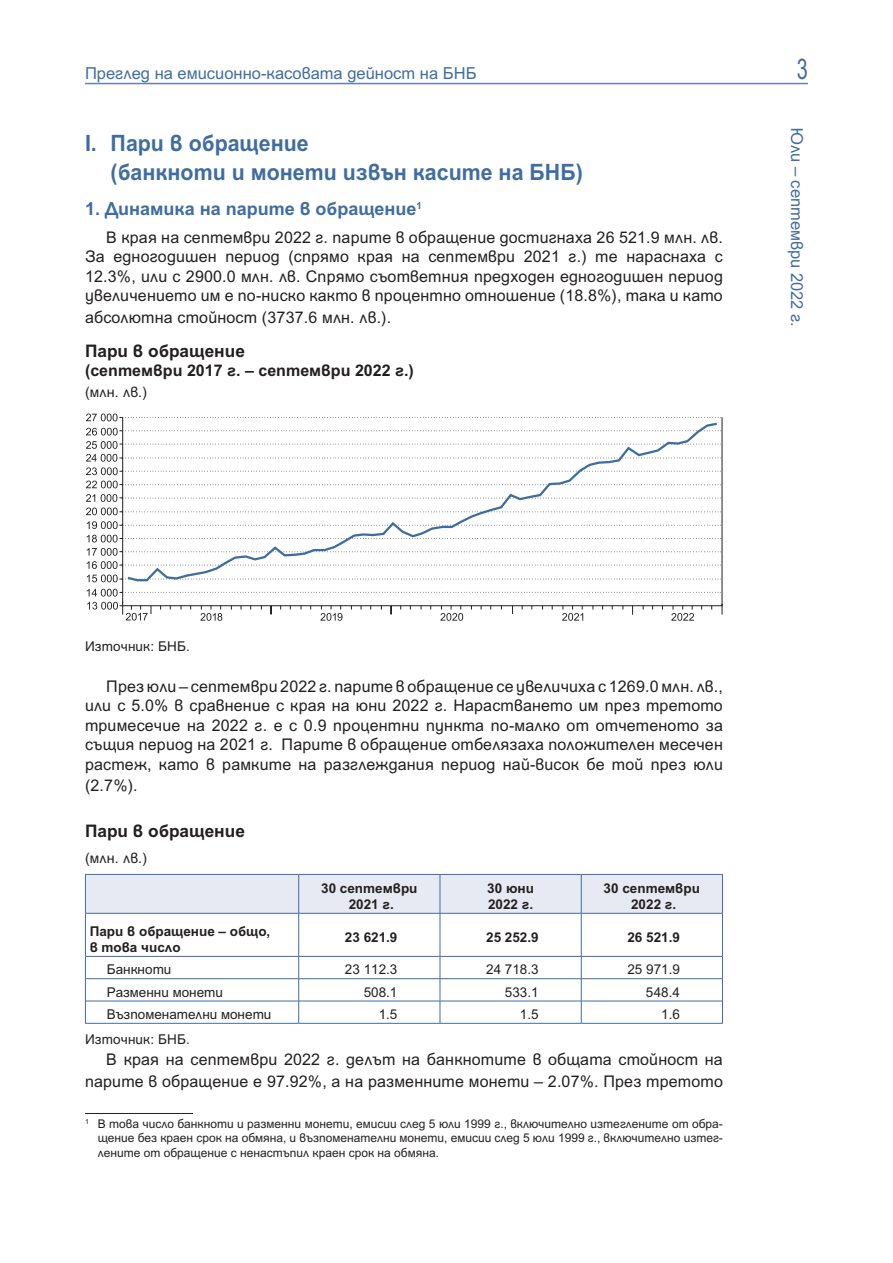
<style>
.page{position:relative;width:893px;height:1263px;background:#fff}
.page>*{position:absolute;margin:0;border:0;box-sizing:border-box;transform-origin:0 0}
.t1{font:28.5px "SP Ariel ML";color:#406da1;scale:.7 1}
.Headline_I{font:700 22.5px/28.5px "SP Ariel ML";color:#406da1;scale:.95 1}
.Headline_1{font:700 18px "SP Ariel ML";color:#406da1}
.Chart{font:700 17.25px "SP Ariel ML";color:#231f20}
.Chart_-_measure{font:700 17.25px "SP Ariel ML";color:#231f20}
.t2{font:16.5px "SP Ariel ML";color:#406da1}
.Body_text{font:16.05px/19.5px "SP Ariel ML";letter-spacing:.01em;color:#231f20;text-align:justify}
.Chart__subhead{font:700 16.05px "SP Ariel ML";color:#231f20}
.Chart_-_measure-2{font:14.25px "SP Ariel ML";letter-spacing:.01em;color:#231f20}
.Body_text-2{font:13.5px "SP Ariel ML";color:#231f20}
.t3{font:700 13.5px "SP Ariel ML";color:#231f20}
.New_note{font:12px/14.4px "SP Ariel ML";color:#231f20;text-align:justify}
</style>
<div class="page">
<hr style="left:85px;top:83px;width:723px;height:1px;background:#6480ae">
<hr style="left:123px;top:605px;width:599px;height:1px;background:#231f20">
<svg style="left:87px;top:589px;width:635px;height:7px"></svg>
<svg style="left:87px;top:548px;width:635px;height:34px"></svg>
<svg style="left:87px;top:535px;width:635px;height:7px"></svg>
<svg style="left:87px;top:521px;width:635px;height:8px"></svg>
<svg style="left:86px;top:494px;width:636px;height:21px"></svg>
<svg style="left:86px;top:481px;width:636px;height:7px"></svg>
<hr style="left:122px;top:417px;width:1px;height:197px;background:#231f20">
<hr style="left:722px;top:417px;width:1px;height:197px;background:#231f20">
<svg style="left:562px;top:606px;width:21px;height:15px"></svg>
<svg style="left:440px;top:606px;width:23px;height:15px"></svg>
<svg style="left:320px;top:606px;width:22px;height:15px"></svg>
<svg style="left:200px;top:606px;width:22px;height:15px"></svg>
<svg style="left:87px;top:602px;width:65px;height:19px"></svg>
<svg style="left:86px;top:441px;width:636px;height:34px"></svg>
<svg style="left:86px;top:428px;width:636px;height:7px"></svg>
<svg style="left:125px;top:422px;width:594px;height:160px"></svg>
<svg style="left:671px;top:606px;width:23px;height:15px"></svg>
<svg style="left:86px;top:414px;width:636px;height:7px"></svg>
<div style="left:86px;top:875px;width:636px;height:38px;background:#e7eaf2"></div>
<hr style="left:85px;top:874px;width:214px;height:1px;background:#406da1">
<hr style="left:85px;top:875px;width:1px;height:38px;background:#406da1">
<hr style="left:299px;top:874px;width:141px;height:1px;background:#406da1">
<hr style="left:440px;top:874px;width:141px;height:1px;background:#406da1">
<hr style="left:581px;top:874px;width:142px;height:1px;background:#406da1">
<hr style="left:722px;top:875px;width:1px;height:38px;background:#406da1">
<hr style="left:85px;top:913px;width:1px;height:43px;background:#406da1">
<hr style="left:440px;top:913px;width:1px;height:43px;background:#406da1">
<hr style="left:581px;top:913px;width:1px;height:43px;background:#406da1">
<hr style="left:722px;top:913px;width:1px;height:43px;background:#406da1">
<svg style="left:85px;top:956px;width:1px;height:67px"></svg>
<svg style="left:581px;top:957px;width:1px;height:66px"></svg>
<svg style="left:722px;top:956px;width:1px;height:67px"></svg>
<hr style="left:85px;top:1023px;width:214px;height:1px;background:#406da1">
<hr style="left:299px;top:1023px;width:141px;height:1px;background:#406da1">
<hr style="left:440px;top:1023px;width:141px;height:1px;background:#406da1">
<hr style="left:581px;top:1023px;width:142px;height:1px;background:#406da1">
<hr style="left:298px;top:875px;width:1px;height:38px;background:#406da1">
<hr style="left:440px;top:875px;width:1px;height:38px;background:#406da1">
<hr style="left:581px;top:875px;width:1px;height:38px;background:#406da1">
<hr style="left:86px;top:913px;width:213px;height:1px;background:#406da1">
<hr style="left:299px;top:913px;width:141px;height:1px;background:#406da1">
<hr style="left:298px;top:913px;width:1px;height:43px;background:#406da1">
<hr style="left:440px;top:913px;width:141px;height:1px;background:#406da1">
<hr style="left:581px;top:913px;width:141px;height:1px;background:#406da1">
<hr style="left:86px;top:956px;width:213px;height:1px;background:#406da1">
<hr style="left:299px;top:956px;width:141px;height:1px;background:#406da1">
<hr style="left:440px;top:956px;width:141px;height:1px;background:#406da1">
<hr style="left:581px;top:956px;width:141px;height:1px;background:#406da1">
<hr style="left:86px;top:978px;width:213px;height:1px;background:#406da1">
<hr style="left:299px;top:978px;width:141px;height:1px;background:#406da1">
<hr style="left:440px;top:978px;width:141px;height:1px;background:#406da1">
<hr style="left:581px;top:978px;width:141px;height:1px;background:#406da1">
<hr style="left:86px;top:1001px;width:213px;height:1px;background:#406da1">
<hr style="left:299px;top:1001px;width:141px;height:1px;background:#406da1">
<svg style="left:298px;top:956px;width:1px;height:67px"></svg>
<hr style="left:440px;top:1001px;width:141px;height:1px;background:#406da1">
<svg style="left:440px;top:956px;width:1px;height:67px"></svg>
<hr style="left:581px;top:1001px;width:141px;height:1px;background:#406da1">
<hr style="left:85px;top:1113px;width:108px;height:1px;background:#231f20">
<p class="t2" style="left:85px;top:62px;width:393px">Преглед на емисионно-касовата дейност на БНБ</p>
<p class="t1" style="left:797px;top:50px;width:17px">3</p>
<p class="Headline_I" style="left:111px;top:129px;width:499px;text-indent:-26px">I. Пари в обращение<br>(банкноти и монети извън касите на БНБ)</p>
<p class="Headline_1" style="left:85px;top:196px;width:338px">1. Динамика на парите в обращение<sup>1</sup></p>
<p class="Body_text" style="left:85px;top:228px;width:639px;text-indent:21px">В края на септември 2022 г. парите в обращение достигнаха 26 521.9 млн. лв.<br>За едногодишен период (спрямо края на септември 2021 г.) те нараснаха с 12.3%, или с 2900.0 млн. лв. Спрямо съответния предходен едногодишен период увеличението им е по-ниско както в процентно отношение (18.8%), така и като</p>
<p class="Body_text" style="left:85px;top:308px;width:308px">абсолютна стойност (3737.6 млн. лв.).</p>
<p class="Chart" style="left:85px;top:338px;width:161px">Пари в обращение</p>
<p class="Chart__subhead" style="left:85px;top:359px;width:330px">(септември 2017 г. – септември 2022 г.)</p>
<p class="Chart_-_measure-2" style="left:85px;top:383px;width:64px">(млн. лв.)</p>
<p class="t2" style="left:808px;top:128px;width:201px;rotate:90deg">Юли – септември 2022 г.</p>
<p class="Body_text-2" style="left:85px;top:637px;width:107px">Източник: БНБ.</p>
<p class="Body_text" style="left:85px;top:676px;width:639px;text-indent:21px">През юли – септември 2022 г. парите в обращение се увеличиха с 1269.0 млн. лв., или с 5.0% в сравнение с края на юни 2022 г. Нарастването им през третото тримесечие на 2022 г. е с 0.9 процентни пункта по-малко от отчетеното за същия период на 2021 г. Парите в обращение отбелязаха положителен месечен растеж, като в рамките на разглеждания период най-висок бе той през юли</p>
<p class="Body_text" style="left:85px;top:775px;width:54px">(2.7%).</p>
<p class="Chart_-_measure" style="left:85px;top:819px;width:161px">Пари в обращение</p>
<p class="Chart_-_measure-2" style="left:85px;top:848px;width:64px">(млн. лв.)</p>
<p class="t3" style="left:321px;top:879px;width:98px">30 септември</p>
<p class="t3" style="left:349px;top:895px;width:47px">2021 г.</p>
<p class="t3" style="left:604px;top:879px;width:98px">30 септември</p>
<p class="t3" style="left:631px;top:895px;width:47px">2022 г.</p>
<p class="t3" style="left:487px;top:879px;width:48px">30 юни</p>
<p class="t3" style="left:488px;top:895px;width:47px">2022 г.</p>
<p class="t3" style="left:90px;top:922px;width:182px">Пари в обращение – общо,</p>
<p class="t3" style="left:90px;top:938px;width:92px">в това число</p>
<p class="t3" style="left:345px;top:928px;width:54px">23 621.9</p>
<p class="t3" style="left:486px;top:928px;width:54px">25 252.9</p>
<p class="t3" style="left:627px;top:928px;width:54px">26 521.9</p>
<p class="Body_text-2" style="left:107px;top:961px;width:66px">Банкноти</p>
<p class="Body_text-2" style="left:345px;top:961px;width:54px">23 112.3</p>
<p class="Body_text-2" style="left:486px;top:961px;width:54px">24 718.3</p>
<p class="Body_text-2" style="left:627px;top:961px;width:54px">25 971.9</p>
<p class="Body_text-2" style="left:107px;top:983px;width:118px">Разменни монети</p>
<p class="Body_text-2" style="left:364px;top:983px;width:35px">508.1</p>
<p class="Body_text-2" style="left:505px;top:983px;width:35px">533.1</p>
<p class="Body_text-2" style="left:646px;top:983px;width:36px">548.4</p>
<p class="Body_text-2" style="left:107px;top:1005px;width:166px">Възпоменателни монети</p>
<p class="Body_text-2" style="left:379px;top:1005px;width:20px">1.5</p>
<p class="Body_text-2" style="left:520px;top:1005px;width:20px">1.5</p>
<p class="Body_text-2" style="left:661px;top:1005px;width:20px">1.6</p>
<p class="Body_text-2" style="left:85px;top:1030px;width:107px">Източник: БНБ.</p>
<p class="Body_text" style="left:85px;top:1049px;width:639px;line-height:21.8px;text-align:right">В края на септември 2022 г. делът на банкнотите в общата стойност на парите в обращение е 97.92%, а на разменните монети – 2.07%. През третото</p>
<p class="New_note" style="left:98px;top:1116px;width:627px;text-indent:-13px"><sup>1</sup> В това число банкноти и разменни монети, емисии след 5 юли 1999 г., включително изтеглените от обра&shy;щение без краен срок на обмяна, и възпоменателни монети, емисии след 5 юли 1999 г., включително изтег&shy;лените от обращение с ненастъпил краен срок на обмяна.</p>
</div>
